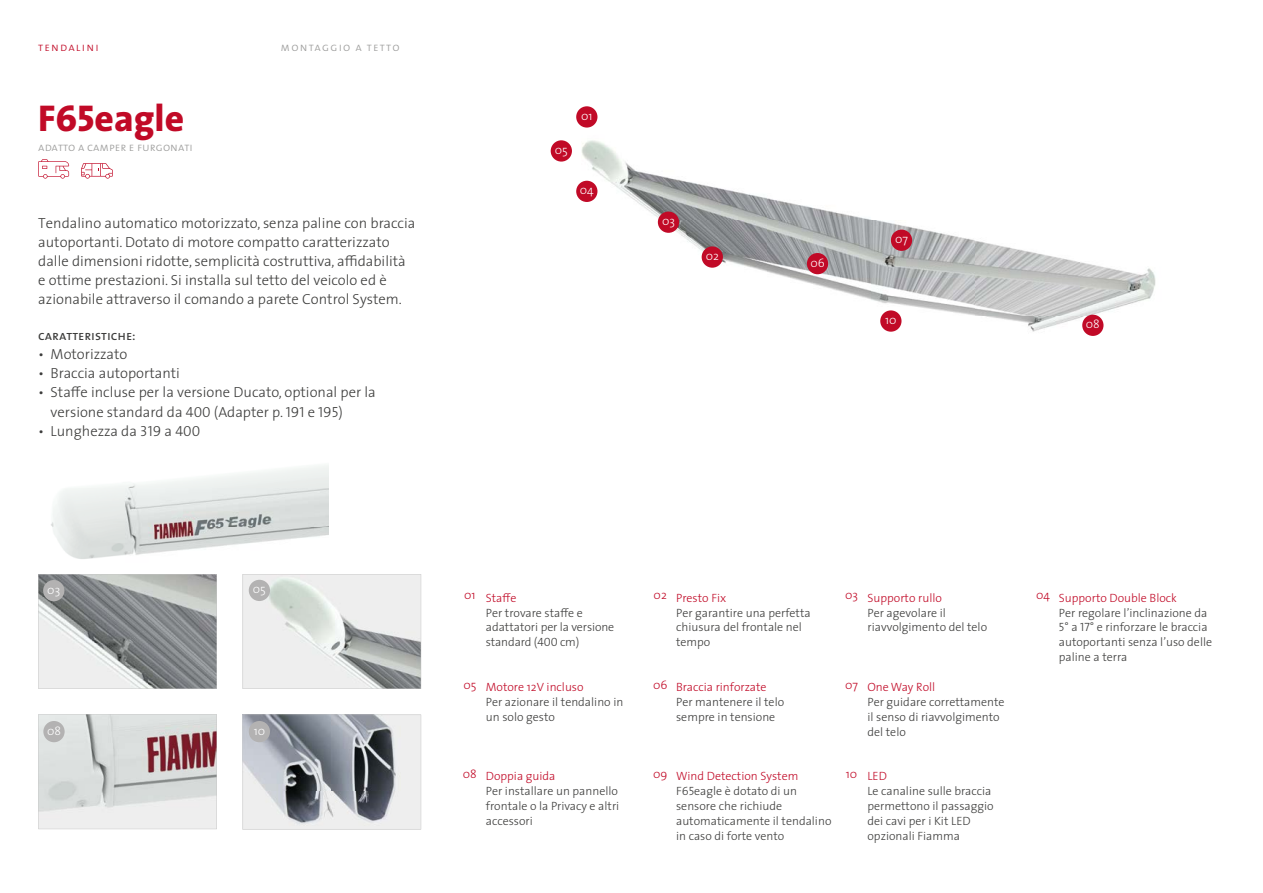
<style>
.page{position:relative;width:1263px;height:893px;background:#fff}
.page>*{position:absolute;margin:0;border:0;box-sizing:border-box;transform-origin:0 0}
.t1{font:800 37.5px "The Sans";color:#c10a27}
.t2{font:300 14.7px/19.2px "The Sans";color:#3c3c3b}
.t3{font:13.5px "The Sans Regular Caps";color:#3c3c3b}
.t4{font:300 12px/14.9px "The Sans";color:#3c3c3b}
.t5{font:300 12px "The Sans";color:#c10a27}
.t6{font:300 12px "The Sans";color:#fff}
.t7{font:12px "The Sans Light Caps";color:#9d9d9c}
.t8{font:12px "The Sans Light Caps";letter-spacing:.1em;color:#9d9d9c}
.t9{font:12px "The Sans Light Caps";letter-spacing:.1em;color:#c10a27}
.s1{font-family:"The Sans Extra Bold Caps";font-weight:400}
.s2{font-family:"The Sans Light Caps";font-weight:400}
.s3{color:#c10a27}
</style>
<div class="page">
<svg style="left:243px;top:715px;width:178px;height:114px;background:#a4a7ad"></svg>
<svg style="left:38px;top:574px;width:179px;height:115px;background:#a5a8a8"></svg>
<div style="left:43px;top:580px;width:21px;height:21px;background:#b3b2b2;border-radius:50%"></div>
<img style="left:568px;top:124px;width:588px;height:212px">
<svg style="left:38px;top:159px;width:31px;height:20px"></svg>
<svg style="left:81px;top:163px;width:32px;height:16px"></svg>
<img style="left:51px;top:465px;width:278px;height:94px">
<svg style="left:38px;top:714px;width:179px;height:115px;background:#d3cece"></svg>
<div style="left:43px;top:721px;width:22px;height:21px;background:#b3b2b2;border-radius:50%"></div>
<svg style="left:243px;top:574px;width:178px;height:115px;background:#d9dbda"></svg>
<div style="left:249px;top:580px;width:21px;height:21px;background:#b3b2b2;border-radius:50%"></div>
<div style="left:249px;top:721px;width:21px;height:21px;background:#b3b2b2;border-radius:50%"></div>
<div style="left:807px;top:253px;width:21px;height:21px;background:#c10a27;border-radius:50%"></div>
<div style="left:891px;top:230px;width:21px;height:21px;background:#c10a27;border-radius:50%"></div>
<div style="left:880px;top:310px;width:21px;height:22px;background:#c10a27;border-radius:50%"></div>
<div style="left:551px;top:140px;width:21px;height:22px;background:#c10a27;border-radius:50%"></div>
<div style="left:1082px;top:315px;width:21px;height:21px;background:#c10a27;border-radius:50%"></div>
<div style="left:576px;top:106px;width:21px;height:22px;background:#c10a27;border-radius:50%"></div>
<div style="left:702px;top:246px;width:21px;height:22px;background:#c10a27;border-radius:50%"></div>
<div style="left:658px;top:212px;width:21px;height:21px;background:#c10a27;border-radius:50%"></div>
<div style="left:576px;top:181px;width:21px;height:21px;background:#c10a27;border-radius:50%"></div>
<p class="t9" style="left:38px;top:40px;width:62px">tendalini</p>
<p class="t8" style="left:281px;top:40px;width:121px">montaggio a tetto</p>
<h1 class="t1" style="left:38px;top:86px;width:147px"><span class="s1">F65</span>eagle</h1>
<p class="t7" style="left:38px;top:140px;width:156px">adatto a camper e furgonati</p>
<p class="t2" style="left:38px;top:212px;width:379px">Tendalino automatico motorizzato, senza paline con braccia autoportanti. Dotato di motore compatto caratterizzato dalle dimensioni ridotte, semplicità costruttiva, affidabilità e ottime prestazioni. Si installa sul tetto del veicolo ed è azionabile attraverso il comando a parete Control System.</p>
<p class="t3" style="left:38px;top:328px;width:99px">caratteristiche:</p>
<p class="t2" style="left:38px;top:344px;width:91px">• Motorizzato</p>
<p class="t2" style="left:38px;top:363px;width:143px">• Braccia autoportanti</p>
<p class="t2" style="left:51px;top:382px;width:327px;text-indent:-12px">• Staffe incluse per la versione Ducato, optional per la versione standard da <span class="s2">400</span> (Adapter p. <span class="s2">191</span> e <span class="s2">195</span>)</p>
<p class="t2" style="left:38px;top:421px;width:163px">• Lunghezza da <span class="s2">319</span> a <span class="s2">400</span></p>
<p class="t6" style="left:555px;top:140px;width:15px">05</p>
<p class="t6" style="left:581px;top:106px;width:13px">01</p>
<p class="t6" style="left:580px;top:180px;width:15px">04</p>
<p class="t6" style="left:662px;top:211px;width:14px">03</p>
<p class="t6" style="left:706px;top:246px;width:15px">02</p>
<p class="t6" style="left:810px;top:253px;width:16px">06</p>
<p class="t6" style="left:895px;top:229px;width:14px">07</p>
<p class="t6" style="left:885px;top:310px;width:13px">10</p>
<p class="t6" style="left:1086px;top:314px;width:15px">08</p>
<p class="t6" style="left:47px;top:580px;width:14px">03</p>
<p class="t6" style="left:47px;top:721px;width:15px">08</p>
<p class="t6" style="left:253px;top:579px;width:15px">05</p>
<p class="t6" style="left:254px;top:721px;width:13px">10</p>
<p class="t5" style="left:464px;top:585px;width:13px">01</p>
<p class="t5" style="left:486px;top:588px;width:32px">Staffe</p>
<p class="t4" style="left:486px;top:605px;width:130px">Per trovare staffe e adattatori per la versione standard (<span class="s2">400</span> cm)</p>
<p class="t5" style="left:463px;top:675px;width:15px">05</p>
<p class="t5" style="left:486px;top:677px;width:99px">Motore 12V incluso</p>
<p class="t4" style="left:486px;top:694px;width:139px">Per azionare il tendalino in un solo gesto</p>
<p class="t5" style="left:867px;top:588px;width:76px">Supporto rullo</p>
<p class="t4" style="left:867px;top:605px;width:121px">Per agevolare il riavvolgimento del telo</p>
<p class="t5" style="left:654px;top:585px;width:15px">02</p>
<p class="t5" style="left:845px;top:585px;width:14px">03</p>
<p class="t5" style="left:1036px;top:585px;width:15px">04</p>
<p class="t5" style="left:676px;top:588px;width:52px">Presto Fix</p>
<p class="t4" style="left:676px;top:605px;width:136px">Per garantire una perfetta chiusura del frontale nel tempo</p>
<p class="t5" style="left:653px;top:675px;width:16px">06</p>
<p class="t5" style="left:845px;top:675px;width:14px">07</p>
<p class="t5" style="left:676px;top:677px;width:92px">Braccia rinforzate</p>
<p class="t4" style="left:676px;top:694px;width:110px">Per mantenere il telo sempre in tensione</p>
<p class="t5" style="left:867px;top:677px;width:69px">One Way Roll</p>
<p class="t4" style="left:867px;top:694px;width:139px">Per guidare correttamente il senso di riavvolgimento del telo</p>
<p class="t5" style="left:1059px;top:588px;width:119px">Supporto Double Block</p>
<p class="t4" style="left:1059px;top:605px;width:155px">Per regolare l’inclinazione da<br><span class="s2">5°</span> a <span class="s2">17°</span> e rinforzare le braccia autoportanti senza l’uso delle paline a terra</p>
<p class="t5" style="left:463px;top:764px;width:15px">08</p>
<p class="t5" style="left:653px;top:764px;width:16px">09</p>
<p class="t5" style="left:846px;top:764px;width:13px">10</p>
<p class="t5" style="left:486px;top:766px;width:71px">Doppia guida</p>
<p class="t4" style="left:486px;top:783px;width:135px;text-align:justify">Per installare un pannello frontale o la Privacy e altri accessori</p>
<p class="t4" style="left:676px;top:768px;width:157px"><span class="s3">Wind Detection System<br></span><span class="s2">F65</span>eagle è dotato di un sensore che richiude automaticamente il tendalino in caso di forte vento</p>
<p class="t5" style="left:867px;top:766px;width:21px">LED</p>
<p class="t4" style="left:867px;top:783px;width:128px">Le canaline sulle braccia permettono il passaggio dei cavi per i Kit LED opzionali Fiamma</p>
</div>
